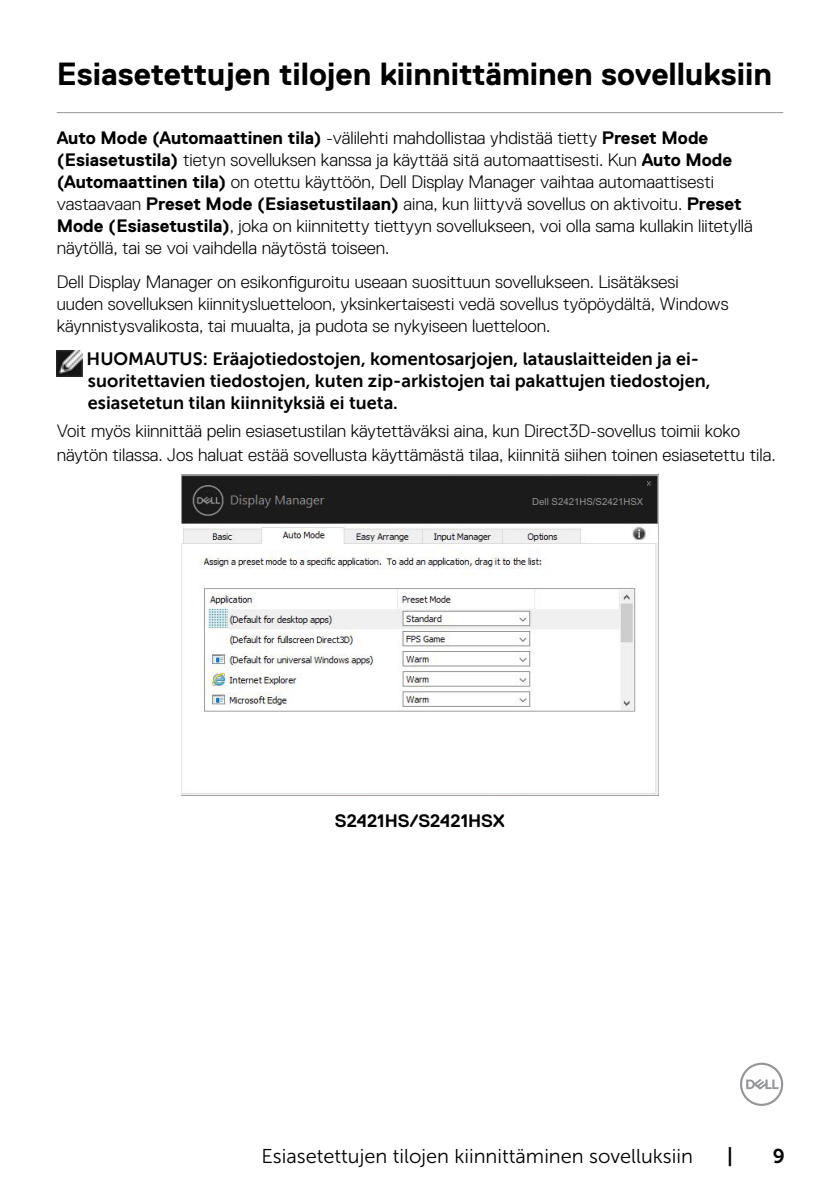
<style>
.page{position:relative;width:840px;height:1191px;background:#fff}
.page>*{position:absolute;margin:0;border:0;box-sizing:border-box;transform-origin:0 0}
.t1{font:700 32px "Dell Replica";color:#000}
.t2{font:20px "Museo Sans For Dell 300";color:#000}
.t3{font:20px "Museo Sans For Dell 700";color:#000}
.t4{font:300 18px/22px "Dell Replica";color:#000}
.t5{font:700 18px/22px "Museo Sans For Dell";color:#000}
.t6{font:700 18px "Dell Replica";color:#000}
.t7{font:9.6px "Arial";color:#939393}
.s1{font-weight:700}
</style>
<div class="page">
<svg style="left:740px;top:1062px;width:42px;height:44px"></svg>
<hr style="left:57px;top:112px;width:725px;height:1px;background:#939598">
<img style="left:57px;top:350px;width:25px;height:26px">
<img style="left:182px;top:474px;width:475px;height:321px">
<div style="left:539px;top:495px;width:104px;height:12px;background:#1b1b1b"></div>
<h1 class="t1" style="left:57px;top:56px;width:716px">Esiasetettujen tilojen kiinnittäminen sovelluksiin</h1>
<p class="t4" style="left:57px;top:127px;width:697px"><span class="s1">Auto Mode (Automaattinen tila)</span> -välilehti mahdollistaa yhdistää tietty <span class="s1">Preset Mode (Esiasetustila)</span> tietyn sovelluksen kanssa ja käyttää sitä automaattisesti. Kun <span class="s1">Auto Mode (Automaattinen tila)</span> on otettu käyttöön, Dell Display Manager vaihtaa automaattisesti vastaavaan <span class="s1">Preset Mode (Esiasetustilaan)</span> aina, kun liittyvä sovellus on aktivoitu. <span class="s1">Preset Mode (Esiasetustila)</span>, joka on kiinnitetty tiettyyn sovellukseen, voi olla sama kullakin liitetyllä näytöllä, tai se voi vaihdella näytöstä toiseen.</p>
<p class="t4" style="left:57px;top:270px;width:673px">Dell Display Manager on esikonfiguroitu useaan suosittuun sovellukseen. Lisätäksesi uuden sovelluksen kiinnitysluetteloon, yksinkertaisesti vedä sovellus työpöydältä, Windows käynnistysvalikosta, tai muualta, ja pudota se nykyiseen luetteloon.</p>
<p class="t5" style="left:87px;top:348px;width:625px">HUOMAUTUS: Eräajotiedostojen, komentosarjojen, latauslaitteiden ja ei&shy;suoritettavien tiedostojen, kuten zip-arkistojen tai pakattujen tiedostojen, esiasetetun tilan kiinnityksiä ei tueta.</p>
<p class="t4" style="left:57px;top:418px;width:720px;line-height:24px">Voit myös kiinnittää pelin esiasetustilan käytettäväksi aina, kun Direct3D-sovellus toimii koko näytön tilassa. Jos haluat estää sovellusta käyttämästä tilaa, kiinnitä siihen toinen esiasetettu tila.</p>
<p class="t7" style="left:532px;top:496px;width:112px">Dell S2421HS/S2421HSX</p>
<p class="t6" style="left:335px;top:810px;width:171px">S2421HS/S2421HSX</p>
<p class="t2" style="left:261px;top:1145px;width:433px">Esiasetettujen tilojen kiinnittäminen sovelluksiin</p>
<p class="t3" style="left:726px;top:1144px;width:7px">|</p>
<p class="t3" style="left:772px;top:1144px;width:14px">9</p>
</div>
